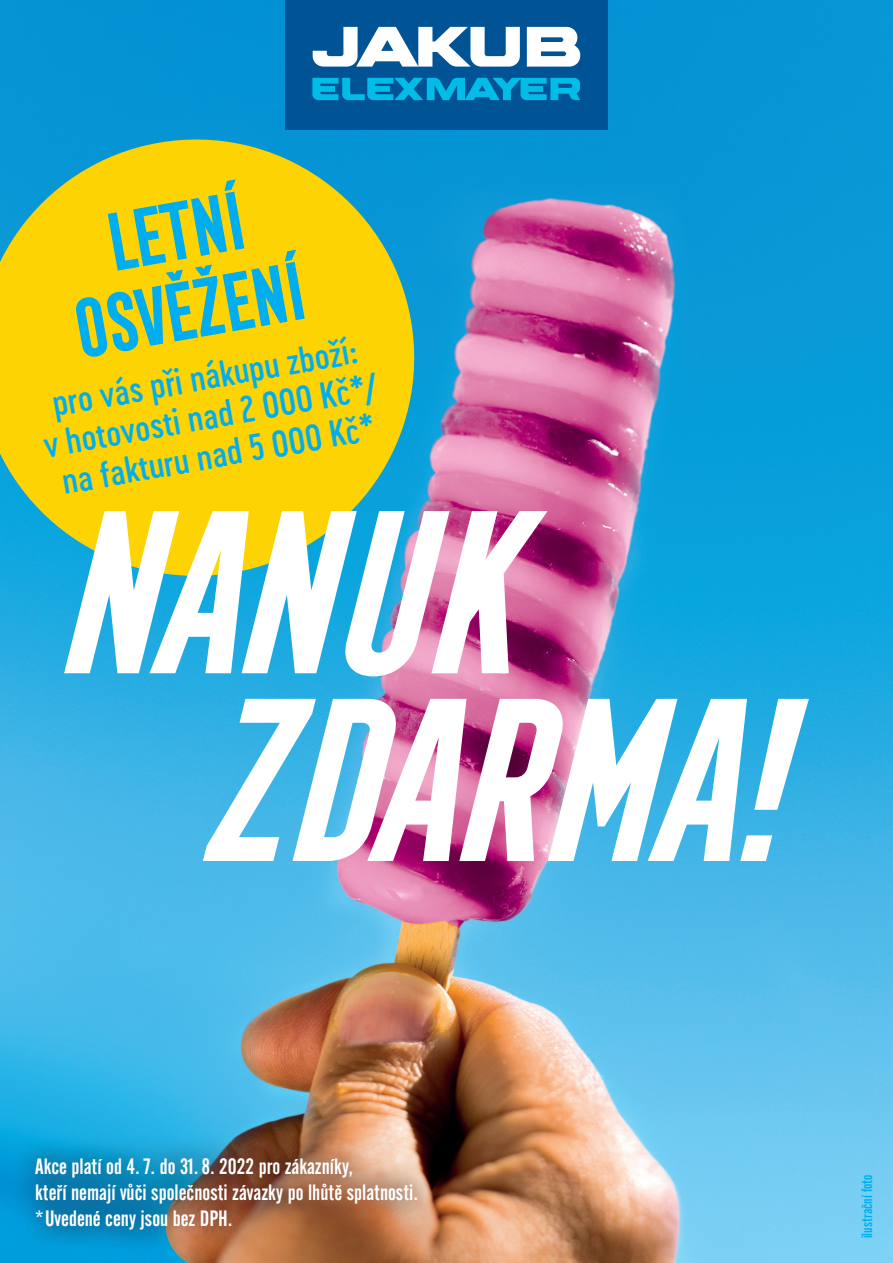
<style>
.page{position:relative;width:893px;height:1263px;background:#fff}
.page>*{position:absolute;margin:0;border:0;box-sizing:border-box;transform-origin:0 0}
.t1{font:italic 700 213.3px/187.8px "Frontage Condensed";color:#fff}
.t2{font:700 75.75px/79.7px "Frontage Condensed";color:#00aeef;text-align:center}
.t3{font:35.1px/39.3px "Cervo Neue Medium Neue";color:#00aeef;text-align:center}
.t4{font:22.05px/26.4px "Alternate Gothic No 2 BTCE";color:#fff}
.t5{font:14.85px "Alternate Gothic No 2 BTCE";color:#00aeef}
</style>
<div class="page">
<img style="left:0;top:0;width:893px;height:1263px">
<svg style="left:0;top:122px;width:432px;height:471px;background:#bcc33e"></svg>
<img style="left:13px;top:1134px;width:423px;height:117px">
<div style="left:285px;top:0;width:323px;height:129px;background:#005495"></div>
<svg style="left:312px;top:78px;width:268px;height:22px"></svg>
<svg style="left:313px;top:27px;width:267px;height:40px"></svg>
<p class="t2" style="left:47px;top:214px;width:244px;rotate:-10deg">Letní osvěžení</p>
<p class="t3" style="left:49px;top:384px;width:310px;rotate:-10deg">pro vás při nákupu zboží:</p>
<p class="t3" style="left:41px;top:425px;width:342px;rotate:-10deg">v hotovosti nad 2 000 Kč* / na fakturu nad 5 000 Kč*</p>
<p class="t1" style="left:175px;top:499px;width:674px;text-indent:-145px">NANUK<br>ZDARMA!</p>
<p class="t4" style="left:35px;top:1153px;width:384px">Akce platí od 4. 7. do 31. 8. 2022 pro zákazníky,<br>kteří nemají vůči společnosti závazky po lhůtě splatnosti.</p>
<p class="t4" style="left:35px;top:1206px;width:199px">*Uvedené ceny jsou bez DPH.</p>
<p class="t5" style="left:858px;top:1238px;width:65px;rotate:-90deg">ilustrační foto</p>
</div>
